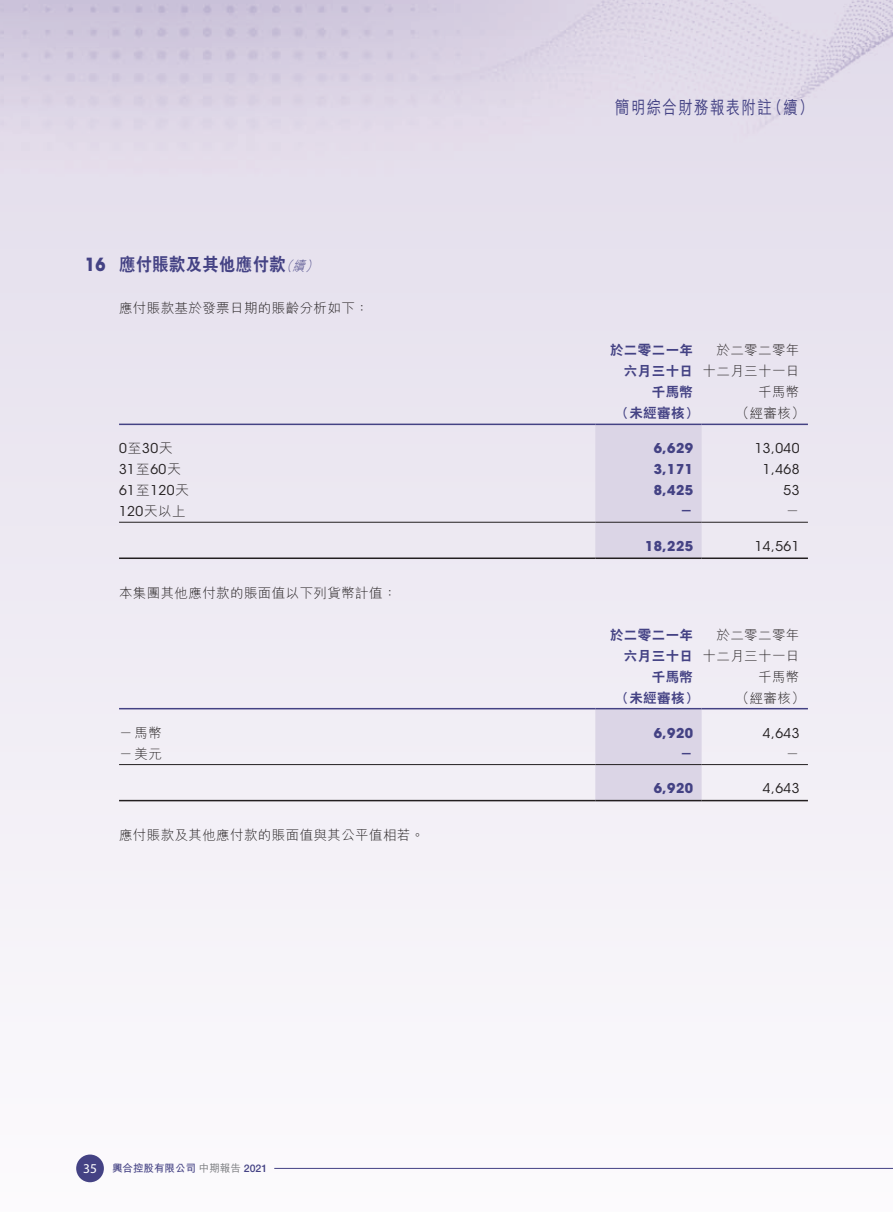
<style>
.page{position:relative;width:893px;height:1212px;background:#fff}
.page>*{position:absolute;margin:0;border:0;box-sizing:border-box;transform-origin:0 0}
.t1{font:800 18px "C Hei 2 HK";letter-spacing:.03em;color:#444284;scale:.9 1}
.t2{font:500 18px "M Hei HK";letter-spacing:.095em;color:#444284;scale:.8 1}
.t3{font:300 13.5px/21px "M Hei HK";letter-spacing:.03em;color:#231f20;text-align:right}
.t4{font:13.5px "ITC Avant Garde Std";letter-spacing:.03em;color:#231f20}
.t5{font:800 13.5px/21px "C Hei 2 HK";letter-spacing:.03em;color:#444284;text-align:right}
.t6{font:700 13.5px "ITC Avant Garde Std";letter-spacing:.03em;color:#444284}
.t7{font:700 10.5px "M Hei HK";color:#444284}
.s1{font-family:"ITC Avant Garde Std";font-weight:700}
.s2{font-family:"M Hei HK";font-weight:300;font-style:italic;font-size:13.5px}
.s3{font-family:"M Hei HK";font-weight:300}
.s4{font-family:"Myriad Pro";font-weight:400;font-size:13.5px;color:#fff}
.s5{font-weight:500;color:#76787b}
.s6{font-family:"Helvetica Neue LT Std";font-weight:500}
</style>
<div class="page">
<div style="left:595px;top:425px;width:107px;height:132px;background:#dbd5e6"></div>
<hr style="left:119px;top:424px;width:476px;height:1px;background:#444284">
<hr style="left:595px;top:424px;width:107px;height:1px;background:#444284">
<hr style="left:702px;top:424px;width:106px;height:1px;background:#444284">
<hr style="left:119px;top:522px;width:476px;height:1px;background:#231f20">
<hr style="left:595px;top:522px;width:107px;height:1px;background:#231f20">
<hr style="left:702px;top:522px;width:106px;height:1px;background:#231f20">
<hr style="left:119px;top:557px;width:476px;height:2px;background:#231f20">
<hr style="left:595px;top:557px;width:107px;height:2px;background:#231f20">
<hr style="left:702px;top:557px;width:106px;height:2px;background:#231f20">
<div style="left:595px;top:709px;width:107px;height:91px;background:#dbd5e6"></div>
<hr style="left:119px;top:708px;width:476px;height:1px;background:#444284">
<hr style="left:595px;top:708px;width:107px;height:1px;background:#444284">
<hr style="left:702px;top:708px;width:106px;height:1px;background:#444284">
<hr style="left:119px;top:764px;width:476px;height:1px;background:#231f20">
<hr style="left:595px;top:764px;width:107px;height:1px;background:#231f20">
<hr style="left:702px;top:764px;width:106px;height:1px;background:#231f20">
<hr style="left:119px;top:800px;width:476px;height:1px;background:#231f20">
<hr style="left:595px;top:800px;width:107px;height:1px;background:#231f20">
<hr style="left:702px;top:800px;width:106px;height:1px;background:#231f20">
<hr style="left:274px;top:1168px;width:619px;height:1px;background:#444284">
<div style="left:76px;top:1154px;width:28px;height:28px;background:#444284;border-radius:50%"></div>
<h1 class="t1" style="left:85px;top:252px;width:264px"><span class="s1">16</span> 應付賬款及其他應付款<span class="s2">（續）</span></h1>
<p class="t3" style="left:119px;top:298px;width:251px">應付賬款基於發票日期的賬齡分析如下：</p>
<h1 class="t2" style="left:615px;top:94px;width:249px">簡明綜合財務報表附註（續）</h1>
<p class="t5" style="left:610px;top:340px;width:85px">於二零二一年六月三十日</p>
<p class="t3" style="left:703px;top:340px;width:98px">於二零二零年十二月三十一日</p>
<p class="t5" style="left:652px;top:382px;width:43px">千馬幣</p>
<p class="t3" style="left:758px;top:382px;width:43px">千馬幣</p>
<p class="t5" style="left:615px;top:403px;width:85px">（未經審核）</p>
<p class="t3" style="left:736px;top:403px;width:71px">（經審核）</p>
<p class="t4" style="left:119px;top:440px;width:55px">0<span class="s3">至</span>30<span class="s3">天</span></p>
<p class="t6" style="left:654px;top:440px;width:41px">6,629</p>
<p class="t4" style="left:755px;top:440px;width:46px">13,040</p>
<p class="t4" style="left:119px;top:461px;width:63px">31<span class="s3">至</span>60<span class="s3">天</span></p>
<p class="t6" style="left:654px;top:461px;width:41px">3,171</p>
<p class="t4" style="left:763px;top:461px;width:38px">1,468</p>
<p class="t4" style="left:119px;top:482px;width:71px">61<span class="s3">至</span>120<span class="s3">天</span></p>
<p class="t6" style="left:654px;top:482px;width:41px">8,425</p>
<p class="t4" style="left:783px;top:482px;width:17px">53</p>
<p class="t4" style="left:119px;top:503px;width:68px">120<span class="s3">天以上</span></p>
<p class="t5" style="left:680px;top:501px;width:15px">－</p>
<p class="t3" style="left:786px;top:501px;width:15px">－</p>
<p class="t6" style="left:645px;top:537px;width:50px">18,225</p>
<p class="t4" style="left:755px;top:538px;width:46px">14,561</p>
<p class="t3" style="left:119px;top:582px;width:279px">本集團其他應付款的賬面值以下列貨幣計值：</p>
<p class="t5" style="left:610px;top:624px;width:85px">於二零二一年六月三十日</p>
<p class="t3" style="left:703px;top:624px;width:98px">於二零二零年十二月三十一日</p>
<p class="t5" style="left:652px;top:666px;width:43px">千馬幣</p>
<p class="t3" style="left:758px;top:666px;width:43px">千馬幣</p>
<p class="t5" style="left:615px;top:687px;width:85px">（未經審核）</p>
<p class="t3" style="left:736px;top:687px;width:71px">（經審核）</p>
<p class="t3" style="left:119px;top:722px;width:44px">－馬幣</p>
<p class="t6" style="left:654px;top:724px;width:41px">6,920</p>
<p class="t4" style="left:763px;top:725px;width:38px">4,643</p>
<p class="t3" style="left:119px;top:743px;width:44px">－美元</p>
<p class="t5" style="left:680px;top:743px;width:15px">－</p>
<p class="t3" style="left:786px;top:743px;width:15px">－</p>
<p class="t6" style="left:654px;top:779px;width:41px">6,920</p>
<p class="t4" style="left:763px;top:780px;width:38px">4,643</p>
<p class="t3" style="left:119px;top:824px;width:307px">應付賬款及其他應付款的賬面值與其公平值相若。</p>
<p class="t7" style="left:83px;top:1161px;width:186px"><span class="s4">35</span> 興合控股有限公司<span class="s5">中期報告</span> <span class="s6">2021</span></p>
</div>
